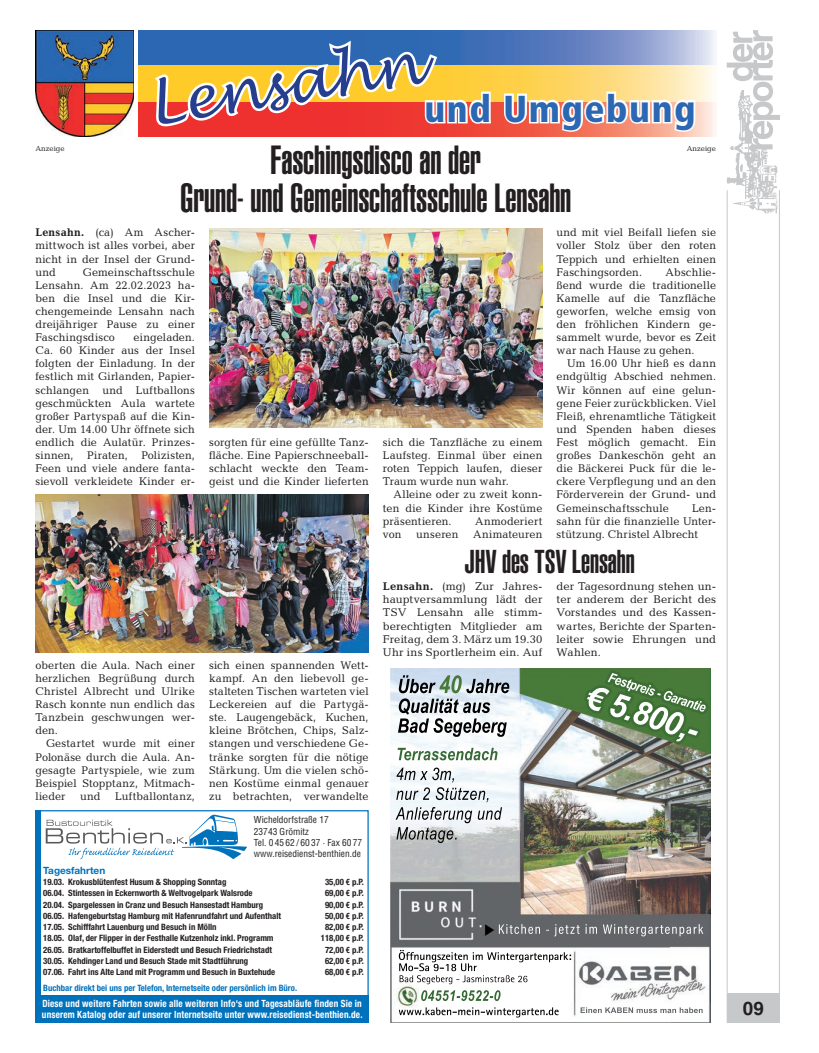
<style>
.page{position:relative;width:819px;height:1053px;background:#fff}
.page>*{position:absolute;margin:0;border:0;box-sizing:border-box;transform-origin:0 0}
.t1{font:italic 57.5px "Lucida Handwriting";color:#253f8e}
.t2{font:40px/37.5px "Helvetica LT Std Ultra Comp";letter-spacing:-.005em;color:#231f20;text-align:center}
.t3{font:900 condensed 37.5px "Frutiger LT Std";letter-spacing:.04em;color:#2b67b2}
.t4{font:32.5px "Helvetica LT Std Ultra Comp";letter-spacing:-.005em;color:#231f20}
.t5{font:700 18.75px "Helvetica LT Std";color:#231f20}
.t6{font:11.25px/13.1px "Candida Std";letter-spacing:.015em;color:#231f20;text-align:justify}
.t7{font:700 condensed 10px/11.2px "Helvetica Neue";letter-spacing:.02em;color:#fff;scale:.92 1}
.t8{font:700 10px "Helvetica Neue";color:#0072bc}
.t9{font:condensed 9.38px/11.2px "Helvetica LT Std";color:#231f20}
.t10{font:700 condensed 8.75px "Helvetica Neue";color:#231f20}
.t11{font:700 condensed 8.75px "Helvetica Neue";color:#0072bc}
.t12{font:7.5px "Candida Std";color:#231f20}
.s1{font-weight:700}
</style>
<div class="page">
<div style="left:726px;top:993px;width:53px;height:29px;background:#c7c8ca"></div>
<hr style="left:778px;top:190px;width:1px;height:832px;background:#c7c8ca">
<hr style="left:726px;top:190px;width:1px;height:832px;background:#c7c8ca">
<img style="left:726px;top:149px;width:52px;height:65px">
<svg style="left:726px;top:30px;width:54px;height:119px"></svg>
<div style="left:35px;top:810px;width:333px;height:212px;background:#0072bc"></div>
<div style="left:41px;top:810px;width:327px;height:185px;background:#fff"></div>
<svg style="left:46px;top:814px;width:201px;height:45px"></svg>
<div style="left:35px;top:810px;width:333px;height:212px;border:1px solid #0072bc"></div>
<img style="left:391px;top:668px;width:319px;height:354px">
<img style="left:584px;top:685px;width:116px;height:59px">
<img style="left:605px;top:671px;width:103px;height:43px">
<img style="left:35px;top:30px;width:99px;height:106px">
<svg style="left:138px;top:101px;width:578px;height:35px;background:#f58c7e"></svg>
<svg style="left:138px;top:30px;width:576px;height:36px;background:#6d8cc3"></svg>
<svg style="left:138px;top:66px;width:576px;height:35px;background:#fedc7e"></svg>
<svg style="left:502px;top:90px;width:195px;height:44px"></svg>
<svg style="left:150px;top:36px;width:343px;height:100px"></svg>
<img style="left:209px;top:229px;width:333px;height:198px">
<img style="left:35px;top:494px;width:333px;height:158px">
<p class="t1" style="left:142px;top:71px;width:276px;rotate:-9deg">Lensahn</p>
<p class="t3" style="left:424px;top:86px;width:272px">und Umgebung</p>
<p class="t12" style="left:35px;top:144px;width:31px">Anzeige</p>
<p class="t12" style="left:686px;top:144px;width:31px">Anzeige</p>
<p class="t2" style="left:180px;top:142px;width:392px">Faschingsdisco an der<br>Grund- und Gemeinschaftsschule Lensahn</p>
<p class="t6" style="left:35px;top:226px;width:161px"><span class="s1">Lensahn.</span> (ca) Am Ascher&shy;mittwoch ist alles vorbei, aber nicht in der Insel der Grund&shy;und</p>
<p class="t6" style="left:35px;top:265px;width:161px;text-indent:47px">Gemeinschaftsschule Lensahn. Am 22.02.2023 ha&shy;ben die Insel und die Kir&shy;chengemeinde Lensahn nach dreijähriger Pause zu einer Faschingsdisco</p>
<p class="t6" style="left:35px;top:331px;width:161px;text-indent:98px">eingeladen.<br>Ca. 60 Kinder aus der Insel folgten der Einladung. In der festlich mit Girlanden, Papier&shy;schlangen und Luftballons geschmückten Aula wartete großer Partyspaß auf die Kin&shy;der. Um 14.00 Uhr öffnete sich endlich die Aulatür. Prinzes&shy;sinnen, Piraten, Polizisten, Feen und viele andere fanta&shy;sievoll verkleidete Kinder er-</p>
<p class="t6" style="left:209px;top:435px;width:161px">sorgten für eine gefüllte Tanz&shy;fläche. Eine Papierschneeball&shy;schlacht weckte den Team&shy;geist und die Kinder lieferten</p>
<p class="t6" style="left:35px;top:658px;width:161px">oberten die Aula. Nach einer</p>
<p class="t6" style="left:35px;top:671px;width:161px">herzlichen Begrüßung durch</p>
<p class="t6" style="left:35px;top:684px;width:161px">Christel Albrecht und Ulrike</p>
<p class="t6" style="left:35px;top:697px;width:161px">Rasch konnte nun endlich das</p>
<p class="t6" style="left:35px;top:710px;width:161px">Tanzbein geschwungen wer-</p>
<p class="t6" style="left:35px;top:724px;width:24px">den.</p>
<p class="t6" style="left:46px;top:737px;width:150px">Gestartet wurde mit einer</p>
<p class="t6" style="left:35px;top:750px;width:161px">Polonäse durch die Aula. An-</p>
<p class="t6" style="left:35px;top:763px;width:161px">gesagte Partyspiele, wie zum</p>
<p class="t6" style="left:35px;top:776px;width:161px">Beispiel Stopptanz, Mitmach-</p>
<p class="t6" style="left:35px;top:789px;width:32px">lieder</p>
<p class="t6" style="left:80px;top:789px;width:22px">und</p>
<p class="t6" style="left:115px;top:789px;width:81px">Luftballontanz,</p>
<p class="t6" style="left:209px;top:658px;width:161px">sich einen spannenden Wett&shy;kampf. An den liebevoll ge&shy;stalteten Tischen warteten viel Leckereien auf die Partygä&shy;ste. Laugengebäck, Kuchen, kleine Brötchen, Chips, Salz&shy;stangen und verschiedene Ge&shy;tränke sorgten für die nötige Stärkung. Um die vielen schö&shy;nen Kostüme einmal genauer zu betrachten, verwandelte</p>
<p class="t9" style="left:254px;top:814px;width:110px">Wicheldorfstraße 17<br>23743 Grömitz<br>Tel. 0 45 62 / 60 37 · Fax 60 77 www.reisedienst-benthien.de</p>
<p class="t8" style="left:43px;top:864px;width:64px">Tagesfahrten</p>
<p class="t10" style="left:43px;top:876px;width:185px">19.03. Krokusblütenfest Husum &amp; Shopping Sonntag</p>
<p class="t10" style="left:325px;top:876px;width:40px">35,00 € p.P.</p>
<p class="t10" style="left:43px;top:887px;width:211px">06.04. Stintessen in Eckernworth &amp; Weltvogelpark Walsrode</p>
<p class="t10" style="left:325px;top:887px;width:40px">69,00 € p.P.</p>
<p class="t10" style="left:43px;top:899px;width:221px">20.04. Spargelessen in Cranz und Besuch Hansestadt Hamburg</p>
<p class="t10" style="left:325px;top:899px;width:40px">90,00 € p.P.</p>
<p class="t10" style="left:43px;top:910px;width:239px">06.05. Hafengeburtstag Hamburg mit Hafenrundfahrt und Aufenthalt</p>
<p class="t10" style="left:325px;top:910px;width:40px">50,00 € p.P.</p>
<p class="t10" style="left:43px;top:921px;width:175px">17.05. Schifffahrt Lauenburg und Besuch in Mölln</p>
<p class="t10" style="left:325px;top:921px;width:40px">82,00 € p.P.</p>
<p class="t10" style="left:43px;top:932px;width:232px">18.05. Olaf, der Flipper in der Festhalle Kutzenholz inkl. Programm</p>
<p class="t10" style="left:321px;top:932px;width:44px">118,00 € p.P.</p>
<p class="t10" style="left:43px;top:944px;width:230px">26.05. Bratkartoffelbuffet in Eiderstedt und Besuch Friedrichstadt</p>
<p class="t10" style="left:325px;top:944px;width:40px">72,00 € p.P.</p>
<p class="t10" style="left:43px;top:955px;width:206px">30.05. Kehdinger Land und Besuch Stade mit Stadtführung</p>
<p class="t10" style="left:325px;top:955px;width:40px">62,00 € p.P.</p>
<p class="t10" style="left:43px;top:966px;width:233px">07.06. Fahrt ins Alte Land mit Programm und Besuch in Buxtehude</p>
<p class="t10" style="left:325px;top:966px;width:40px">68,00 € p.P.</p>
<p class="t11" style="left:43px;top:982px;width:255px">Buchbar direkt bei uns per Telefon, Internetseite oder persönlich im Büro.</p>
<p class="t7" style="left:42px;top:997px;width:350px">Diese und weitere Fahrten sowie alle weiteren Info‘s und Tagesabläufe finden Sie in unserem Katalog oder auf unserer Internetseite unter www.reisedienst-benthien.de.</p>
<p class="t6" style="left:556px;top:226px;width:161px">und mit viel Beifall liefen sie voller Stolz über den roten Teppich und erhielten einen Faschingsorden.</p>
<p class="t6" style="left:665px;top:265px;width:52px">Abschlie-</p>
<p class="t6" style="left:556px;top:278px;width:161px">ßend wurde die traditionelle</p>
<p class="t6" style="left:556px;top:291px;width:161px">Kamelle auf die Tanzfläche</p>
<p class="t6" style="left:556px;top:304px;width:161px">geworfen, welche emsig von</p>
<p class="t6" style="left:556px;top:317px;width:161px">den fröhlichen Kindern ge-</p>
<p class="t6" style="left:556px;top:331px;width:161px">sammelt wurde, bevor es Zeit</p>
<p class="t6" style="left:556px;top:344px;width:139px">war nach Hause zu gehen.</p>
<p class="t6" style="left:567px;top:357px;width:150px">Um 16.00 Uhr hieß es dann</p>
<p class="t6" style="left:556px;top:370px;width:161px">endgültig Abschied nehmen.</p>
<p class="t6" style="left:556px;top:383px;width:161px">Wir können auf eine gelun-</p>
<p class="t6" style="left:556px;top:396px;width:161px">gene Feier zurückblicken. Viel</p>
<p class="t6" style="left:556px;top:409px;width:161px">Fleiß, ehrenamtliche Tätigkeit</p>
<p class="t6" style="left:556px;top:422px;width:161px">und Spenden haben dieses</p>
<p class="t6" style="left:556px;top:435px;width:161px">Fest möglich gemacht. Ein</p>
<p class="t6" style="left:556px;top:448px;width:161px">großes Dankeschön geht an</p>
<p class="t6" style="left:556px;top:462px;width:161px">die Bäckerei Puck für die le-</p>
<p class="t6" style="left:556px;top:475px;width:161px">ckere Verpflegung und an den</p>
<p class="t6" style="left:556px;top:488px;width:161px">Förderverein der Grund- und</p>
<p class="t6" style="left:556px;top:501px;width:114px">Gemeinschaftsschule</p>
<p class="t6" style="left:383px;top:435px;width:161px">sich die Tanzfläche zu einem</p>
<p class="t6" style="left:383px;top:449px;width:161px">Laufsteg. Einmal über einen</p>
<p class="t6" style="left:383px;top:462px;width:161px">roten Teppich laufen, dieser</p>
<p class="t6" style="left:383px;top:475px;width:127px">Traum wurde nun wahr.</p>
<p class="t6" style="left:393px;top:488px;width:150px">Alleine oder zu zweit konn-</p>
<p class="t6" style="left:383px;top:501px;width:161px">ten die Kinder ihre Kostüme</p>
<p class="t6" style="left:383px;top:514px;width:70px">präsentieren.</p>
<p class="t6" style="left:475px;top:514px;width:69px">Anmoderiert</p>
<p class="t6" style="left:383px;top:527px;width:20px">von</p>
<p class="t6" style="left:416px;top:527px;width:44px">unseren</p>
<p class="t6" style="left:473px;top:527px;width:71px">Animateuren</p>
<p class="t6" style="left:556px;top:501px;width:161px;text-indent:135px">Len&shy;sahn für die finanzielle Unter&shy;stützung. Christel Albrecht</p>
<p class="t4" style="left:464px;top:543px;width:172px">JHV des TSV Lensahn</p>
<p class="t6" style="left:383px;top:580px;width:161px"><span class="s1">Lensahn.</span> (mg) Zur Jahres&shy;hauptversammlung lädt der TSV Lensahn alle stimm&shy;berechtigten Mitglieder am Freitag, dem 3. März um 19.30<br>Uhr ins Sportlerheim ein. Auf</p>
<p class="t6" style="left:556px;top:579px;width:161px">der Tagesordnung stehen un&shy;ter anderem der Bericht des Vorstandes und des Kassen&shy;wartes, Berichte der Sparten&shy;leiter sowie Ehrungen und Wahlen.</p>
<p class="t5" style="left:742px;top:996px;width:23px">09</p>
</div>
